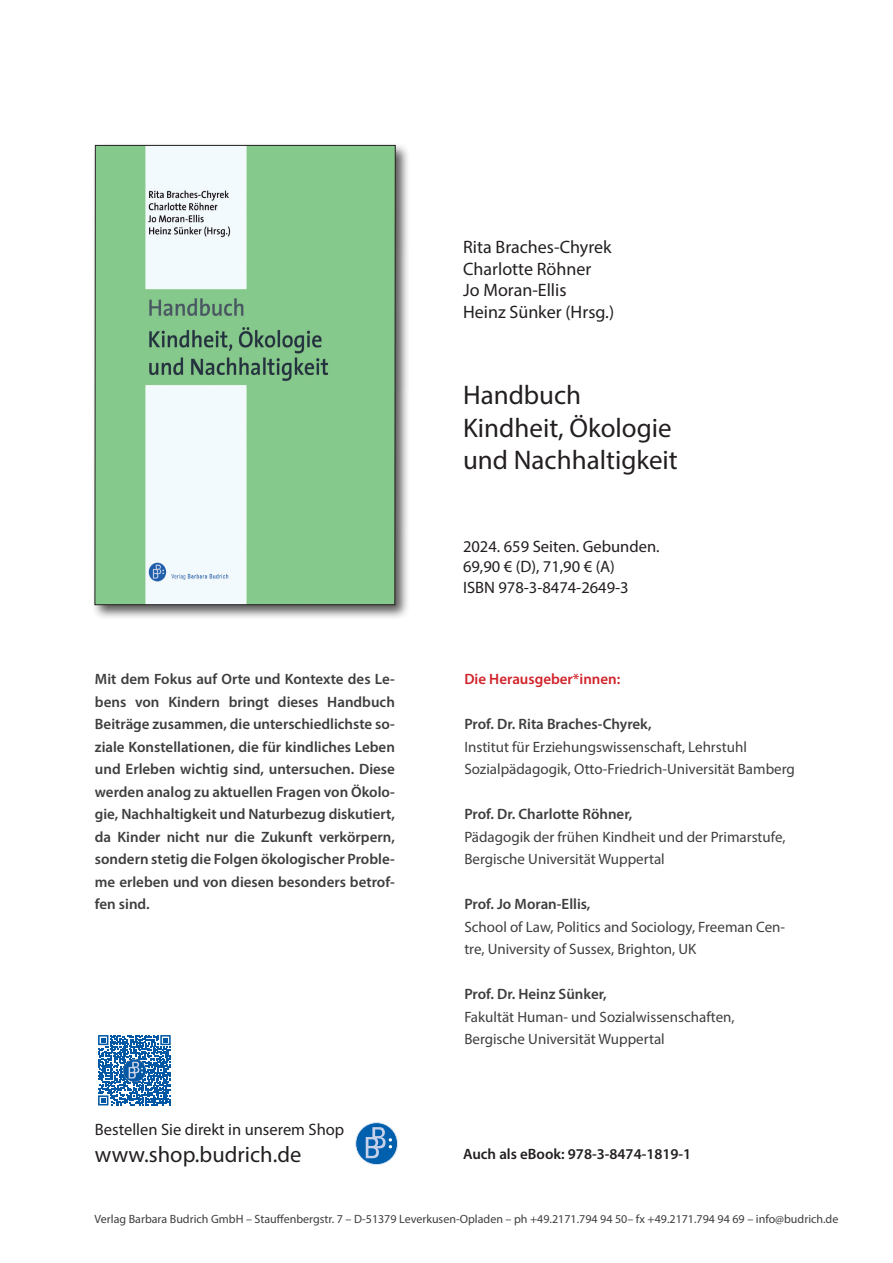
<style>
.page{position:relative;width:893px;height:1263px;background:#fff}
.page>*{position:absolute;margin:0;border:0;box-sizing:border-box;transform-origin:0 0}
.t1{font:27px "Myriad Pro";color:#231f20}
.t2{font:22.5px "Myriad Pro";color:#231f20}
.Autoren{font:18px "Myriad Pro";color:#231f20}
.t3{font:16.5px "Myriad Pro";color:#231f20}
.t4{font:600 15px/22.5px "Myriad Pro";color:#3e3e3f;text-align:justify}
.t5{font:15px/22.5px "Myriad Pro";color:#3e3e3f}
.t6{font:600 15px "Myriad Pro";color:#231f20}
.t7{font:600 15px "Myriad Pro";color:#d1232a}
.t8{font:12px "Myriad Pro";color:#3e3e3f}
</style>
<div class="page">
<div style="left:92px;top:142px;width:318px;height:478px;background:#231f20;opacity:.75"></div>
<img style="left:97px;top:147px;width:296px;height:456px">
<div style="left:95px;top:145px;width:300px;height:460px;border:1px solid #231f20"></div>
<svg style="left:356px;top:1122px;width:42px;height:42px"></svg>
<div style="left:355px;top:1122px;width:43px;height:43px;border:1px solid #e0e6f3;border-radius:50%"></div>
<svg style="left:366px;top:1127px;width:26px;height:31px"></svg>
<svg style="left:98px;top:1035px;width:73px;height:70px"></svg>
<img style="left:123px;top:1059px;width:22px;height:22px">
<p class="Autoren" style="left:463px;top:236px;width:150px">Rita Braches-Chyrek</p>
<p class="Autoren" style="left:463px;top:257px;width:130px">Charlotte Röhner</p>
<p class="Autoren" style="left:463px;top:279px;width:105px">Jo Moran-Ellis</p>
<p class="Autoren" style="left:463px;top:301px;width:153px">Heinz Sünker (Hrsg.)</p>
<p class="t1" style="left:463px;top:379px;width:120px">Handbuch</p>
<p class="t1" style="left:463px;top:411px;width:210px">Kindheit, Ökologie</p>
<p class="t1" style="left:463px;top:443px;width:216px">und Nachhaltigkeit</p>
<p class="t4" style="left:95px;top:667px;width:302px">Mit dem Fokus auf Orte und Kontexte des Le&shy;bens von Kindern bringt dieses Handbuch Beiträge zusammen, die unterschiedlichste so&shy;ziale Konstellationen, die für kindliches Leben und Erleben wichtig sind, untersuchen. Diese werden analog zu aktuellen Fragen von Ökolo&shy;gie, Nachhaltigkeit und Naturbezug diskutiert, da Kinder nicht nur die Zukunft verkörpern, sondern stetig die Folgen ökologischer Proble&shy;me erleben und von diesen besonders betrof&shy;fen sind.</p>
<p class="t3" style="left:95px;top:1119px;width:251px">Bestellen Sie direkt in unserem Shop</p>
<p class="t2" style="left:95px;top:1140px;width:208px">www.shop.budrich.de</p>
<p class="t3" style="left:463px;top:536px;width:198px">2024. 659 Seiten. Gebunden.</p>
<p class="t3" style="left:463px;top:556px;width:153px">69,90 € (D), 71,90 € (A)</p>
<p class="t3" style="left:463px;top:578px;width:167px">ISBN 978-3-8474-2649-3</p>
<p class="t7" style="left:464px;top:669px;width:158px">Die Herausgeber*innen:</p>
<p class="t4" style="left:464px;top:712px;width:189px">Prof. Dr. Rita Braches-Chyrek,</p>
<p class="t5" style="left:464px;top:735px;width:284px">Institut für Erziehungswissenschaft, Lehrstuhl</p>
<p class="t5" style="left:464px;top:757px;width:332px">Sozialpädagogik, Otto-Friedrich-Universität Bamberg</p>
<p class="t4" style="left:464px;top:802px;width:169px">Prof. Dr. Charlotte Röhner,</p>
<p class="t5" style="left:464px;top:825px;width:323px">Pädagogik der frühen Kindheit und der Primarstufe,<br>Bergische Universität Wuppertal</p>
<p class="t4" style="left:464px;top:892px;width:128px">Prof. Jo Moran-Ellis,</p>
<p class="t5" style="left:464px;top:915px;width:322px">School of Law, Politics and Sociology, Freeman Cen&shy;tre, University of Sussex, Brighton, UK</p>
<p class="t4" style="left:464px;top:982px;width:144px">Prof. Dr. Heinz Sünker,</p>
<p class="t5" style="left:464px;top:1005px;width:272px">Fakultät Human- und Sozialwissenschaften,</p>
<p class="t5" style="left:464px;top:1027px;width:202px">Bergische Universität Wuppertal</p>
<p class="t6" style="left:463px;top:1145px;width:230px">Auch als eBook: 978-3-8474-1819-1</p>
<p class="t8" style="left:95px;top:1212px;width:745px">Verlag Barbara Budrich GmbH – Stauffenbergstr. 7 – D-51379 Leverkusen-Opladen – ph +49.2171.794 94 50– fx +49.2171.794 94 69 – info@budrich.de</p>
</div>
